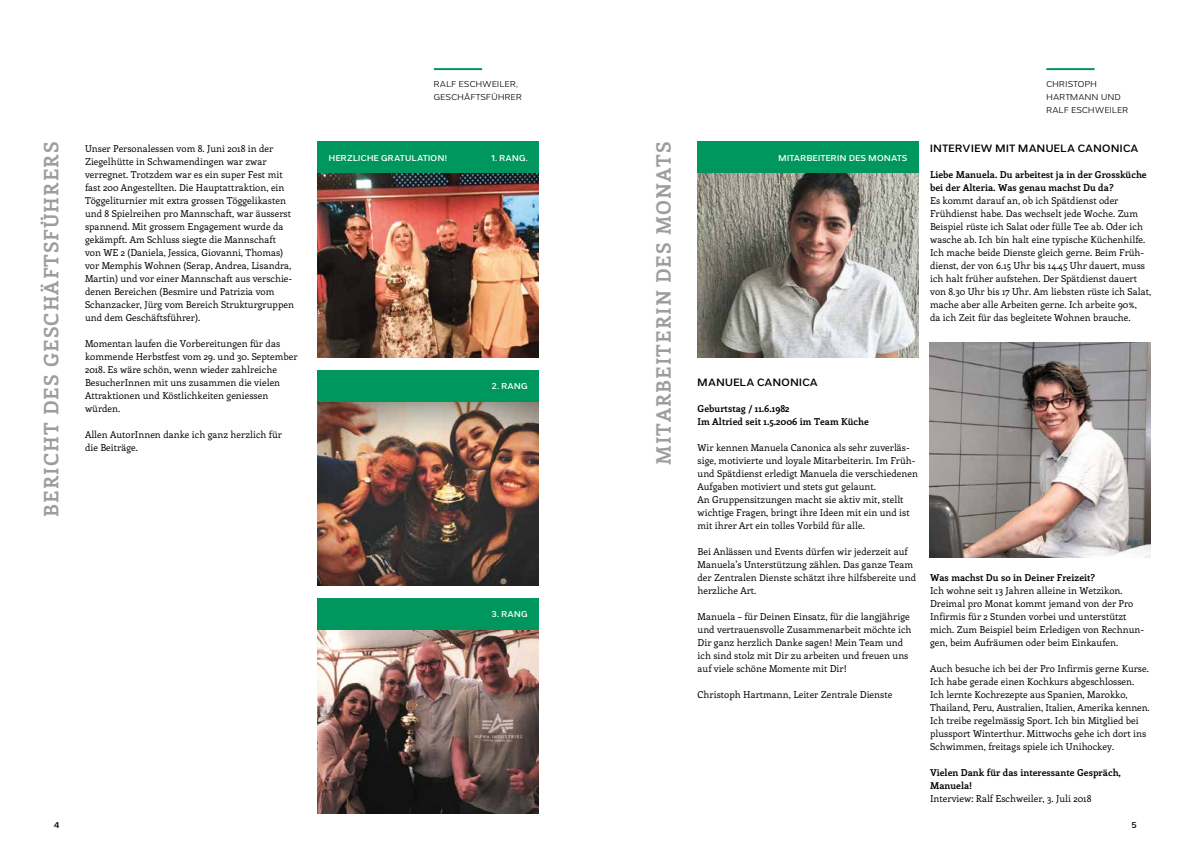
<style>
.page{position:relative;width:1191px;height:842px;background:#fff}
.page>*{position:absolute;margin:0;border:0;box-sizing:border-box;transform-origin:0 0}
.t1{font:700 20px "Enriqueta";letter-spacing:.05em;color:#9d9d9c}
.t2{font:600 10px "Grey Sans";letter-spacing:.05em;color:#000}
.t3{font:9.5px/13px "Enriqueta";color:#000}
.t4{font:700 9.5px/13px "Enriqueta";color:#000}
.t5{font:8px/13px "Grey Sans";letter-spacing:.05em;color:#000}
.t6{font:600 8px "Grey Sans";letter-spacing:.05em;color:#fff}
.t7{font:600 8px "Grey Sans";color:#000}
</style>
<div class="page">
<hr style="left:1046px;top:68px;width:48px;height:2px;background:#00975f">
<hr style="left:434px;top:68px;width:48px;height:2px;background:#00975f">
<img style="left:317px;top:629px;width:222px;height:185px">
<div style="left:317px;top:598px;width:222px;height:31px;background:#00975f"></div>
<img style="left:929px;top:342px;width:221px;height:215px">
<img style="left:697px;top:173px;width:221px;height:184px">
<div style="left:697px;top:142px;width:221px;height:31px;background:#00975f"></div>
<img style="left:317px;top:401px;width:222px;height:184px">
<div style="left:317px;top:370px;width:222px;height:31px;background:#00975f"></div>
<img style="left:317px;top:173px;width:222px;height:184px">
<div style="left:317px;top:142px;width:222px;height:31px;background:#00975f"></div>
<h1 class="t1" style="left:37px;top:517px;width:376px;rotate:-90deg">BERICHT DES GESCHÄFTSFÜHRERS</h1>
<p class="t3" style="left:85px;top:142px;width:210px">Unser Personalessen vom 8. Juni 2018 in der Ziegelhütte in Schwamendingen war zwar verregnet. Trotzdem war es ein super Fest mit fast 200 Angestellten. Die Hauptattraktion, ein Töggeliturnier mit extra grossen Töggelikasten und 8 Spielreihen pro Mannschaft, war äusserst spannend. Mit grossem Engagement wurde da gekämpft. Am Schluss siegte die Mannschaft von WE 2 (Daniela, Jessica, Giovanni, Thomas) vor Memphis Wohnen (Serap, Andrea, Lisandra, Martin) und vor einer Mannschaft aus verschie&shy;denen Bereichen (Besmire und Patrizia vom Schanzacker, Jürg vom Bereich Strukturgruppen und dem Geschäftsführer).</p>
<p class="t3" style="left:85px;top:337px;width:214px">Momentan laufen die Vorbereitungen für das kommende Herbstfest vom 29. und 30. September 2018. Es wäre schön, wenn wieder zahlreiche BesucherInnen mit uns zusammen die vielen Attraktionen und Köstlichkeiten geniessen würden.</p>
<p class="t3" style="left:85px;top:428px;width:198px">Allen AutorInnen danke ich ganz herzlich für die Beiträge.</p>
<p class="t5" style="left:434px;top:78px;width:90px">RALF ESCHWEILER,<br>GESCHÄFTSFÜHRER</p>
<p class="t5" style="left:1046px;top:78px;width:83px">CHRISTOPH<br>HARTMANN UND<br>RALF ESCHWEILER</p>
<p class="t6" style="left:329px;top:153px;width:119px">HERZLICHE GRATULATION!</p>
<p class="t6" style="left:491px;top:153px;width:38px">1. RANG.</p>
<h1 class="t1" style="left:649px;top:465px;width:325px;rotate:-90deg">MITARBEITERIN DES MONATS</h1>
<p class="t6" style="left:491px;top:381px;width:37px">2. RANG</p>
<p class="t6" style="left:491px;top:609px;width:37px">3. RANG</p>
<p class="t6" style="left:778px;top:153px;width:130px">MITARBEITERIN DES MONATS</p>
<p class="t2" style="left:930px;top:143px;width:210px">INTERVIEW MIT MANUELA CANONICA</p>
<p class="t4" style="left:930px;top:168px;width:218px">Liebe Manuela. Du arbeitest ja in der Grossküche bei der Alteria. Was genau machst Du da?</p>
<p class="t3" style="left:930px;top:194px;width:223px">Es kommt darauf an, ob ich Spätdienst oder Frühdienst habe. Das wechselt jede Woche. Zum Beispiel rüste ich Salat oder fülle Tee ab. Oder ich wasche ab. Ich bin halt eine typische Küchenhilfe.<br>Ich mache beide Dienste gleich gerne. Beim Früh&shy;dienst, der von 6.15 Uhr bis 14.45 Uhr dauert, muss ich halt früher aufstehen. Der Spätdienst dauert von 8.30 Uhr bis 17 Uhr. Am liebsten rüste ich Salat, mache aber alle Arbeiten gerne. Ich arbeite 90%,<br>da ich Zeit für das begleitete Wohnen brauche.</p>
<p class="t2" style="left:697px;top:377px;width:122px">MANUELA CANONICA</p>
<p class="t4" style="left:697px;top:402px;width:173px">Geburtstag / 11.6.1982<br>Im Altried seit 1.5.2006 im Team Küche</p>
<p class="t3" style="left:697px;top:441px;width:222px">Wir kennen Manuela Canonica als sehr zuverläs&shy;sige, motivierte und loyale Mitarbeiterin. Im Früh&shy;und Spätdienst erledigt Manuela die verschiedenen Aufgaben motiviert und stets gut gelaunt.<br>An Gruppensitzungen macht sie aktiv mit, stellt wichtige Fragen, bringt ihre Ideen mit ein und ist mit ihrer Art ein tolles Vorbild für alle.</p>
<p class="t3" style="left:697px;top:545px;width:220px">Bei Anlässen und Events dürfen wir jederzeit auf Manuela’s Unterstützung zählen. Das ganze Team der Zentralen Dienste schätzt ihre hilfsbereite und herzliche Art.</p>
<p class="t3" style="left:697px;top:610px;width:215px">Manuela – für Deinen Einsatz, für die langjährige und vertrauensvolle Zusammenarbeit möchte ich Dir ganz herzlich Danke sagen! Mein Team und ich sind stolz mit Dir zu arbeiten und freuen uns auf viele schöne Momente mit Dir!</p>
<p class="t3" style="left:697px;top:688px;width:196px">Christoph Hartmann, Leiter Zentrale Dienste</p>
<p class="t4" style="left:930px;top:571px;width:166px">Was machst Du so in Deiner Freizeit?</p>
<p class="t3" style="left:930px;top:584px;width:215px">Ich wohne seit 13 Jahren alleine in Wetzikon.<br>Dreimal pro Monat kommt jemand von der Pro Infirmis für 2 Stunden vorbei und unterstützt mich. Zum Beispiel beim Erledigen von Rechnun&shy;gen, beim Aufräumen oder beim Einkaufen.</p>
<p class="t3" style="left:930px;top:662px;width:221px">Auch besuche ich bei der Pro Infirmis gerne Kurse.<br>Ich habe gerade einen Kochkurs abgeschlossen.<br>Ich lernte Kochrezepte aus Spanien, Marokko, Thailand, Peru, Australien, Italien, Amerika kennen.<br>Ich treibe regelmässig Sport. Ich bin Mitglied bei plussport Winterthur. Mittwochs gehe ich dort ins Schwimmen, freitags spiele ich Unihockey.</p>
<p class="t4" style="left:930px;top:766px;width:192px">Vielen Dank für das interessante Gespräch,<br>Manuela!</p>
<p class="t3" style="left:930px;top:792px;width:163px">Interview: Ralf Eschweiler, 3. Juli 2018</p>
<p class="t7" style="left:54px;top:820px;width:7px">4</p>
<p class="t7" style="left:1131px;top:820px;width:7px">5</p>
</div>
